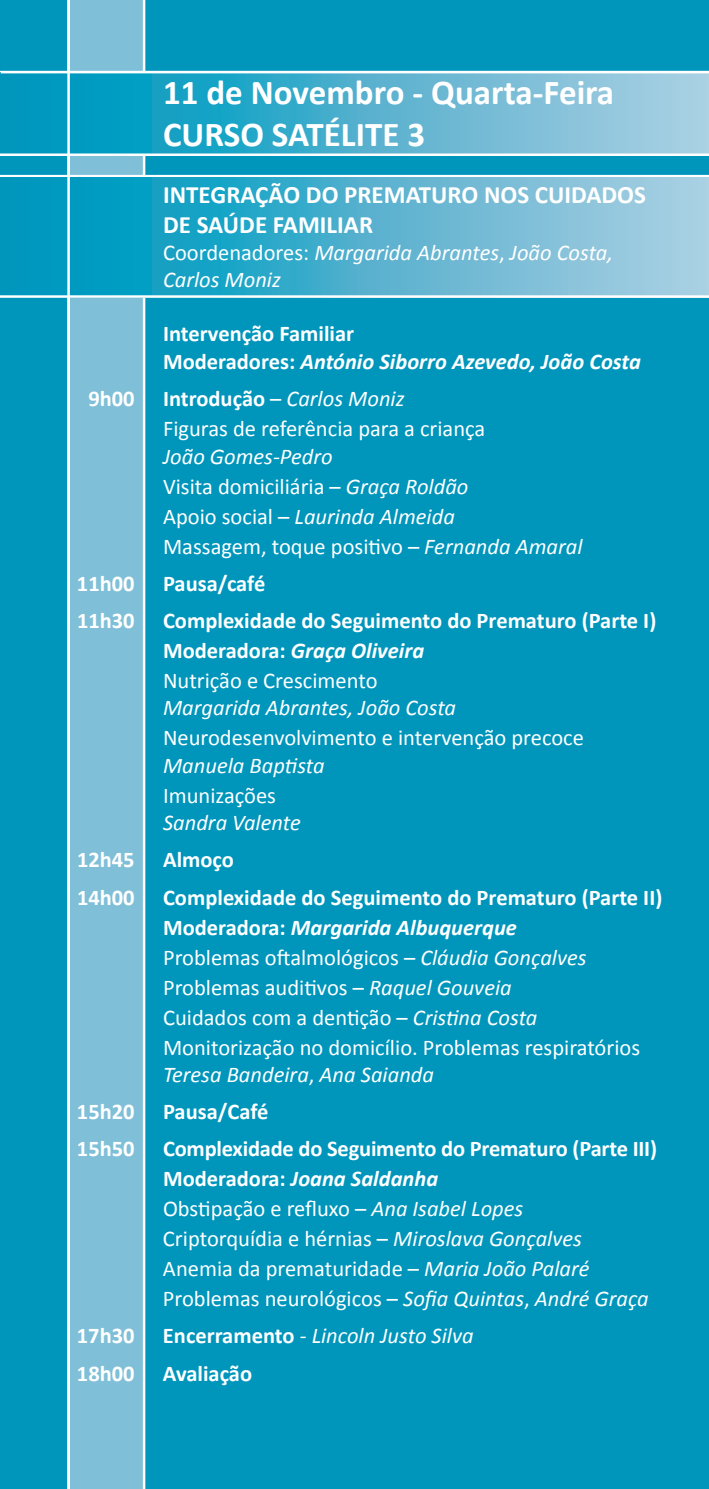
<style>
.page{position:relative;width:709px;height:1489px;background:#fff}
.page>*{position:absolute;margin:0;border:0;box-sizing:border-box;transform-origin:0 0}
.t1{font:700 35px/42px "Calibri";color:#fff}
.t2{font:700 25px/30px "Calibri";color:#fff}
.t3{font:22.5px/30px "Calibri";color:#fff}
.t4{font:italic 22.5px/30px "Calibri";color:#fff}
.t5{font:700 22.5px/30px "Calibri";color:#fff}
.s1{font-style:normal}
.s2{font-style:italic}
.s3{font-weight:700}
.s4{font-weight:400}
.s5{font-weight:700;font-style:italic}
.s6{font-weight:700;font-style:normal}
</style>
<div class="page">
<div style="left:0;top:0;width:709px;height:1488px;background:#0096bc"></div>
<div style="left:70px;top:0;width:75px;height:1488px;background:#7fbfd8"></div>
<hr style="left:0;top:71px;width:709px;height:2px;background:#fff">
<hr style="left:0;top:175px;width:709px;height:2px;background:#fff">
<svg style="left:0;top:72px;width:709px;height:81px"></svg>
<hr style="left:1px;top:71px;width:708px;height:2px;background:#fff">
<hr style="left:0;top:153px;width:709px;height:3px;background:#fff">
<svg style="left:70px;top:177px;width:639px;height:118px;background:#52b3d0"></svg>
<hr style="left:0;top:295px;width:709px;height:3px;background:#fff">
<hr style="left:67px;top:0;width:3px;height:1488px;background:#fff">
<h1 class="t1" style="left:163px;top:70px;width:452px">11 de Novembro - Quarta-Feira<br>CURSO SATÉLITE 3</h1>
<p class="t2" style="left:163px;top:179px;width:484px">INTEGRAÇÃO DO PREMATURO NOS CUIDADOS<br>DE SAÚDE FAMILIAR</p>
<p class="t4" style="left:163px;top:238px;width:451px;line-height:27px"><span class="s1">Coordenadores:</span> Margarida Abrantes<span class="s1">,</span> João Costa,<br>Carlos Moniz</p>
<p class="t5" style="left:163px;top:319px;width:479px;line-height:27.5px">Intervenção Familiar<br>Moderadores: <span class="s2">António Siborro Azevedo, João Costa</span></p>
<p class="t5" style="left:88px;top:382px;width:48px">9h00</p>
<p class="t3" style="left:163px;top:382px;width:324px"><span class="s3">Introdução</span> – <span class="s2">Carlos Moniz<br></span>Figuras de referência para a criança</p>
<p class="t4" style="left:163px;top:440px;width:421px">João Gomes-Pedro<br><span class="s1">Visita domiciliária –</span> Graça Roldão<br><span class="s1">Apoio social –</span> Laurinda Almeida<br><span class="s1">Massagem, toque positivo –</span> Fernanda Amaral</p>
<p class="t5" style="left:77px;top:567px;width:59px">11h00</p>
<p class="t5" style="left:163px;top:567px;width:104px">Pausa/café</p>
<p class="t5" style="left:77px;top:604px;width:59px">11h30</p>
<p class="t5" style="left:163px;top:604px;width:495px">Complexidade do Seguimento do Prematuro (Parte I)<br>Moderadora: <span class="s2">Graça Oliveira<br></span><span class="s4">Nutrição e Crescimento</span></p>
<p class="t4" style="left:163px;top:691px;width:294px">Margarida Abrantes, João Costa</p>
<p class="t3" style="left:163px;top:721px;width:422px">Neurodesenvolvimento e intervenção precoce</p>
<p class="t4" style="left:163px;top:749px;width:163px">Manuela Baptista</p>
<p class="t3" style="left:163px;top:779px;width:114px">Imunizações</p>
<p class="t4" style="left:163px;top:806px;width:139px">Sandra Valente</p>
<p class="t5" style="left:77px;top:843px;width:59px">12h45</p>
<p class="t5" style="left:163px;top:843px;width:72px">Almoço</p>
<p class="t5" style="left:77px;top:880px;width:59px">14h00</p>
<p class="t3" style="left:163px;top:880px;width:501px"><span class="s3">Complexidade do Seguimento do Prematuro (Parte II)<br>Moderadora:</span> <span class="s5">Margarida Albuquerque<br></span>Problemas oftalmológicos – <span class="s2">Cláudia Gonçalves </span>Problemas auditivos – <span class="s2">Raquel Gouveia<br></span>Cuidados com a dentição – <span class="s2">Cristina Costa </span>Monitorização no domicílio. Problemas respiratórios</p>
<p class="t4" style="left:163px;top:1058px;width:272px">Teresa Bandeira<span class="s1">,</span> Ana Saianda</p>
<p class="t5" style="left:77px;top:1095px;width:59px">15h20</p>
<p class="t5" style="left:163px;top:1095px;width:107px">Pausa/Café</p>
<p class="t5" style="left:77px;top:1132px;width:59px">15h50</p>
<p class="t3" style="left:163px;top:1132px;width:495px"><span class="s3">Complexidade do Seguimento do Prematuro (Parte III)<br>Moderadora:</span> <span class="s5">Joana Saldanha<br></span>Obstipação e refluxo – <span class="s2">Ana Isabel Lopes<br></span>Criptorquídia e hérnias – <span class="s2">Miroslava Gonçalves </span>Anemia da prematuridade – <span class="s2">Maria João Palaré </span>Problemas neurológicos – <span class="s2">Sofia Quintas</span>, <span class="s2">André Graça</span></p>
<p class="t5" style="left:77px;top:1319px;width:59px">17h30</p>
<p class="t4" style="left:163px;top:1319px;width:312px"><span class="s6">Encerramento</span> <span class="s1">-</span> Lincoln Justo Silva</p>
<p class="t5" style="left:77px;top:1356px;width:59px">18h00</p>
<p class="t5" style="left:163px;top:1356px;width:91px">Avaliação</p>
</div>
